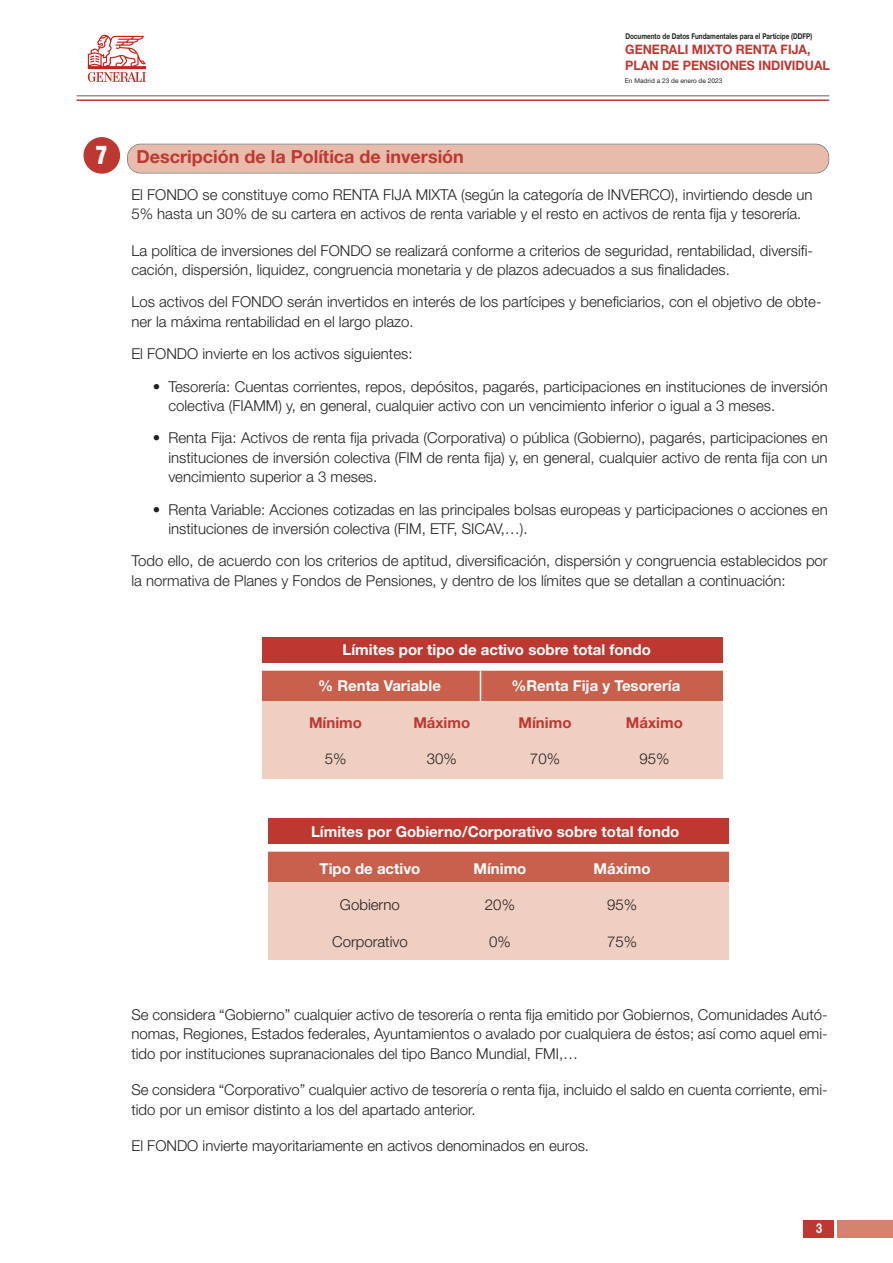
<style>
.page{position:relative;width:893px;height:1263px;background:#fff}
.page>*{position:absolute;margin:0;border:0;box-sizing:border-box;transform-origin:0 0}
.t1{font:900 condensed 26.1px "Helvetica Neue LT Std";color:#fff;scale:.84 1}
.t2{font:700 18px "Helvetica Neue LT Std";color:#bd3831}
.t3{font:300 15px/19.5px "Helvetica Neue LT Std";color:#231f20}
.t4{font:700 15px "Helvetica Neue LT Std";color:#fff}
.t5{font:700 15px "Helvetica Neue LT Std";color:#bd3831}
.t6{font:700 13.5px "Helvetica Neue LT Std";color:#fff;scale:.8 1}
.t7{font:700 13.05px/15.8px "Helvetica Neue LT Std";color:#bd3831;scale:.95 1}
.t8{font:700 7.95px "Helvetica Neue LT Std";color:#231f20;scale:.8 1}
.t9{font:6.6px "Helvetica Neue LT Std";color:#231f20}
</style>
<div class="page">
<div style="left:128px;top:144px;width:700px;height:29px;background:#e8bbab;border-radius:13px"></div>
<div style="left:127px;top:144px;width:702px;height:29px;border:2px solid #6c6d70;border-radius:14px"></div>
<div style="left:84px;top:137px;width:36px;height:37px;background:#bd3831;border-radius:50%"></div>
<hr style="left:77px;top:95px;width:752px;height:1px;background:#939598">
<hr style="left:77px;top:99px;width:752px;height:2px;background:#bd3831">
<svg style="left:88px;top:35px;width:58px;height:47px"></svg>
<div style="left:838px;top:1220px;width:55px;height:18px;background:#d4846e"></div>
<div style="left:803px;top:1220px;width:31px;height:18px;background:#bd3831"></div>
<div style="left:269px;top:851px;width:460px;height:109px;background:#efcfc2"></div>
<div style="left:269px;top:818px;width:460px;height:26px;background:#bd3831"></div>
<div style="left:269px;top:852px;width:460px;height:30px;background:#c9604c"></div>
<div style="left:262px;top:670px;width:461px;height:109px;background:#efcfc2"></div>
<div style="left:262px;top:637px;width:461px;height:26px;background:#bd3831"></div>
<div style="left:262px;top:671px;width:461px;height:30px;background:#c9604c"></div>
<hr style="left:480px;top:671px;width:1px;height:30px;background:#fff">
<p class="t8" style="left:625px;top:33px;width:235px">Documento de Datos Fundamentales para el Partícipe (DDFP)</p>
<p class="t7" style="left:625px;top:43px;width:217px">GENERALI MIXTO RENTA FIJA,<br>PLAN DE PENSIONES INDIVIDUAL</p>
<p class="t9" style="left:625px;top:78px;width:99px">En Madrid a 23 de enero de 2023</p>
<h1 class="t1" style="left:96px;top:146px;width:15px">7</h1>
<p class="t2" style="left:136px;top:150px;width:329px">Descripción de la Política de inversión</p>
<p class="t3" style="left:131px;top:186px;width:683px">El FONDO se constituye como RENTA FIJA MIXTA (según la categoría de INVERCO), invirtiendo desde un<br>5% hasta un 30% de su cartera en activos de renta variable y el resto en activos de renta fija y tesorería.</p>
<p class="t3" style="left:131px;top:242px;width:683px">La política de inversiones del FONDO se realizará conforme a criterios de seguridad, rentabilidad, diversifi&shy;cación, dispersión, liquidez, congruencia monetaria y de plazos adecuados a sus finalidades.</p>
<p class="t3" style="left:131px;top:294px;width:692px">Los activos del FONDO serán invertidos en interés de los partícipes y beneficiarios, con el objetivo de obte&shy;ner la máxima rentabilidad en el largo plazo.</p>
<p class="t3" style="left:131px;top:346px;width:283px">El FONDO invierte en los activos siguientes:</p>
<p class="t3" style="left:168px;top:378px;width:661px;text-indent:-16px">• Tesorería: Cuentas corrientes, repos, depósitos, pagarés, participaciones en instituciones de inversión colectiva (FIAMM) y, en general, cualquier activo con un vencimiento inferior o igual a 3 meses.</p>
<p class="t3" style="left:168px;top:430px;width:661px;text-align:justify;text-indent:-16px">• Renta Fija: Activos de renta fija privada (Corporativa) o pública (Gobierno), pagarés, participaciones en instituciones de inversión colectiva (FIM de renta fija) y, en general, cualquier activo de renta fija con un vencimiento superior a 3 meses.</p>
<p class="t3" style="left:168px;top:501px;width:661px;text-indent:-16px">• Renta Variable: Acciones cotizadas en las principales bolsas europeas y participaciones o acciones en instituciones de inversión colectiva (FIM, ETF, SICAV,…).</p>
<p class="t3" style="left:131px;top:553px;width:698px">Todo ello, de acuerdo con los criterios de aptitud, diversificación, dispersión y congruencia establecidos por la normativa de Planes y Fondos de Pensiones, y dentro de los límites que se detallan a continuación:</p>
<p class="t4" style="left:343px;top:644px;width:310px">Límites por tipo de activo sobre total fondo</p>
<p class="t4" style="left:318px;top:680px;width:124px">% Renta Variable</p>
<p class="t4" style="left:511px;top:680px;width:170px">%Renta Fija y Tesorería</p>
<p class="t5" style="left:309px;top:717px;width:54px">Mínimo</p>
<p class="t5" style="left:413px;top:717px;width:58px">Máximo</p>
<p class="t5" style="left:518px;top:717px;width:54px">Mínimo</p>
<p class="t5" style="left:626px;top:717px;width:58px">Máximo</p>
<p class="t3" style="left:325px;top:750px;width:23px">5%</p>
<p class="t3" style="left:427px;top:750px;width:32px">30%</p>
<p class="t3" style="left:530px;top:750px;width:32px">70%</p>
<p class="t3" style="left:639px;top:750px;width:32px">95%</p>
<p class="t4" style="left:311px;top:826px;width:370px">Límites por Gobierno/Corporativo sobre total fondo</p>
<p class="t4" style="left:320px;top:863px;width:102px">Tipo de activo</p>
<p class="t4" style="left:473px;top:863px;width:54px">Mínimo</p>
<p class="t4" style="left:594px;top:863px;width:58px">Máximo</p>
<p class="t3" style="left:340px;top:896px;width:62px">Gobierno</p>
<p class="t3" style="left:485px;top:896px;width:32px">20%</p>
<p class="t3" style="left:607px;top:896px;width:32px">95%</p>
<p class="t3" style="left:332px;top:933px;width:77px">Corporativo</p>
<p class="t3" style="left:489px;top:933px;width:23px">0%</p>
<p class="t3" style="left:607px;top:933px;width:32px">75%</p>
<p class="t3" style="left:131px;top:1006px;width:698px;text-align:justify">Se considera “Gobierno” cualquier activo de tesorería o renta fija emitido por Gobiernos, Comunidades Autó&shy;nomas, Regiones, Estados federales, Ayuntamientos o avalado por cualquiera de éstos; así como aquel emi&shy;tido por instituciones supranacionales del tipo Banco Mundial, FMI,…</p>
<p class="t3" style="left:131px;top:1081px;width:698px">Se considera “Corporativo” cualquier activo de tesorería o renta fija, incluido el saldo en cuenta corriente, emi&shy;tido por un emisor distinto a los del apartado anterior.</p>
<p class="t3" style="left:131px;top:1137px;width:459px">El FONDO invierte mayoritariamente en activos denominados en euros.</p>
<p class="t6" style="left:816px;top:1223px;width:9px">3</p>
</div>
